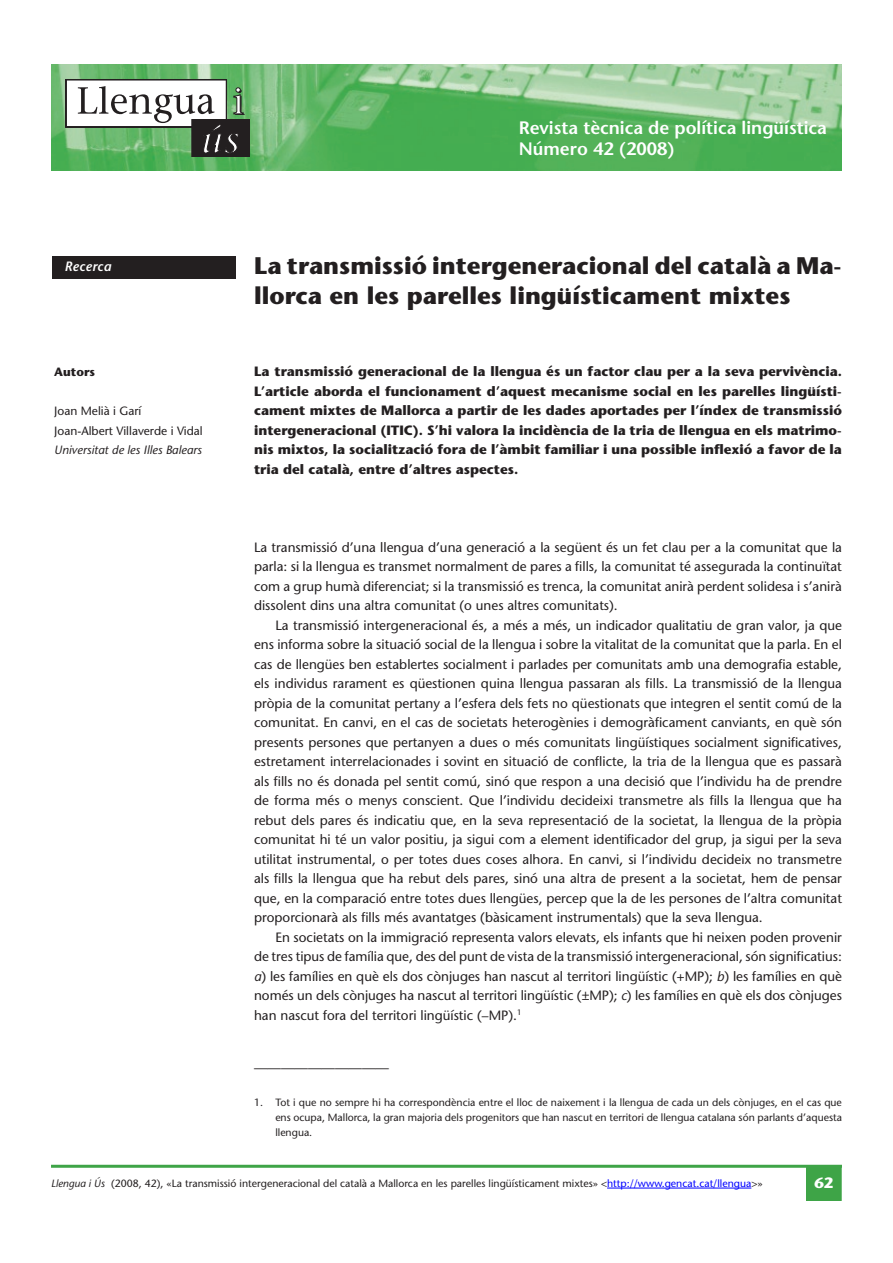
<style>
.page{position:relative;width:893px;height:1263px;background:#fff}
.page>*{position:absolute;margin:0;border:0;box-sizing:border-box;transform-origin:0 0}
.t1{font:700 24px/30px "Stone Sans";color:#231f20}
.t2{font:600 18px/21px "Stone Sans";color:#fff}
.t3{font:700 15px "Stone Sans";color:#fff}
.t4{font:13.5px/19.5px "Stone Sans";color:#231f20;text-align:justify}
.t5{font:700 13.5px/19.5px "Stone Sans";color:#231f20;text-align:justify}
.t6{font:italic 600 13.5px "Stone Sans";letter-spacing:.025em;color:#fff}
.t7{font:12px/19.5px "Stone Sans";color:#231f20}
.t8{font:italic 12px "Stone Sans";color:#231f20}
.t9{font:700 12px "Stone Sans";color:#231f20}
.t10{font:10.5px/15px "Stone Sans";color:#231f20;text-align:justify}
.s1{font-style:italic}
.s2{color:#00f}
</style>
<div class="page">
<div style="left:807px;top:1166px;width:34px;height:34px;background:#3ea447"></div>
<div style="left:806px;top:1165px;width:36px;height:36px;border:2px solid #3ea447"></div>
<hr style="left:51px;top:1165px;width:791px;height:3px;background:#3ea447">
<hr style="left:607px;top:1188px;width:144px;height:1px;background:#00f">
<div style="left:52px;top:256px;width:183px;height:22px;background:#231f20"></div>
<img style="left:51px;top:64px;width:791px;height:106px">
<div style="left:66px;top:80px;width:160px;height:47px;background:#fff"></div>
<div style="left:65px;top:79px;width:162px;height:48px;border:1px solid #231f20"></div>
<svg style="left:77px;top:84px;width:173px;height:73px"></svg>
<p class="t6" style="left:65px;top:258px;width:48px">Recerca</p>
<p class="t9" style="left:54px;top:364px;width:42px">Autors</p>
<p class="t7" style="left:54px;top:401px;width:150px">Joan Melià i Garí<br>Joan-Albert Villaverde i Vidal</p>
<p class="t8" style="left:54px;top:442px;width:149px">Universitat de les Illes Balears</p>
<h2 class="t2" style="left:674px;top:116px;width:12px">P</h2>
<h2 class="t2" style="left:741px;top:116px;width:91px">Lingüística</h2>
<h2 class="t2" style="left:519px;top:117px;width:310px">Revista tècnica de política lingüística<br>Número 42 (2008)</h2>
<h2 class="t2" style="left:603px;top:137px;width:12px">1</h2>
<h1 class="t1" style="left:254px;top:250px;width:589px">La transmissió intergeneracional del català a Ma&shy;llorca en les parelles lingüísticament mixtes</h1>
<p class="t5" style="left:254px;top:361px;width:589px">La transmissió generacional de la llengua és un factor clau per a la seva pervivència.<br>L’article aborda el funcionament d’aquest mecanisme social en les parelles lingüísti&shy;cament mixtes de Mallorca a partir de les dades aportades per l’índex de transmissió intergeneracional (ITIC). S’hi valora la incidència de la tria de llengua en els matrimo&shy;nis mixtos, la socialització fora de l’àmbit familiar i una possible inflexió a favor de la tria del català, entre d’altres aspectes.</p>
<p class="t4" style="left:254px;top:537px;width:589px">La transmissió d’una llengua d’una generació a la següent és un fet clau per a la comunitat que la parla: si la llengua es transmet normalment de pares a fills, la comunitat té assegurada la continuïtat com a grup humà diferenciat; si la transmissió es trenca, la comunitat anirà perdent solidesa i s’anirà dissolent dins una altra comunitat (o unes altres comunitats).</p>
<p class="t4" style="left:254px;top:615px;width:589px;text-indent:21px">La transmissió intergeneracional és, a més a més, un indicador qualitatiu de gran valor, ja que ens informa sobre la situació social de la llengua i sobre la vitalitat de la comunitat que la parla. En el cas de llengües ben establertes socialment i parlades per comunitats amb una demografia estable, els individus rarament es qüestionen quina llengua passaran als fills. La transmissió de la llengua pròpia de la comunitat pertany a l’esfera dels fets no qüestionats que integren el sentit comú de la comunitat. En canvi, en el cas de societats heterogènies i demogràficament canviants, en què són presents persones que pertanyen a dues o més comunitats lingüístiques socialment significatives, estretament interrelacionades i sovint en situació de conflicte, la tria de la llengua que es passarà als fills no és donada pel sentit comú, sinó que respon a una decisió que l’individu ha de prendre de forma més o menys conscient. Que l’individu decideixi transmetre als fills la llengua que ha rebut dels pares és indicatiu que, en la seva representació de la societat, la llengua de la pròpia comunitat hi té un valor positiu, ja sigui com a element identificador del grup, ja sigui per la seva utilitat instrumental, o per totes dues coses alhora. En canvi, si l’individu decideix no transmetre als fills la llengua que ha rebut dels pares, sinó una altra de present a la societat, hem de pensar que, en la comparació entre totes dues llengües, percep que la de les persones de l’altra comunitat proporcionarà als fills més avantatges (bàsicament instrumentals) que la seva llengua.</p>
<p class="t4" style="left:254px;top:927px;width:589px;text-indent:21px">En societats on la immigració representa valors elevats, els infants que hi neixen poden provenir de tres tipus de família que, des del punt de vista de la transmissió intergeneracional, són significatius: <span class="s1">a</span>) les famílies en què els dos cònjuges han nascut al territori lingüístic (+MP); <span class="s1">b</span>) les famílies en què només un dels cònjuges ha nascut al territori lingüístic (±MP); <span class="s1">c</span>) les famílies en què els dos cònjuges han nascut fora del territori lingüístic (–MP).<sup>1</sup></p>
<p class="t4" style="left:254px;top:1057px;width:136px">——————————</p>
<p class="t10" style="left:275px;top:1095px;width:568px;text-indent:-21px">1. Tot i que no sempre hi ha correspondència entre el lloc de naixement i la llengua de cada un dels cònjuges, en el cas que ens ocupa, Mallorca, la gran majoria dels progenitors que han nascut en territori de llengua catalana són parlants d’aquesta llengua.</p>
<p class="t10" style="left:51px;top:1175px;width:713px"><span class="s1">Llengua i Ús</span> (2008, 42), «La transmissió intergeneracional del català a Mallorca en les parelles lingüísticament mixtes» &lt;<span class="s2">http://www.gencat.cat/llengua</span>&gt;»</p>
<p class="t3" style="left:814px;top:1173px;width:20px">62</p>
</div>
